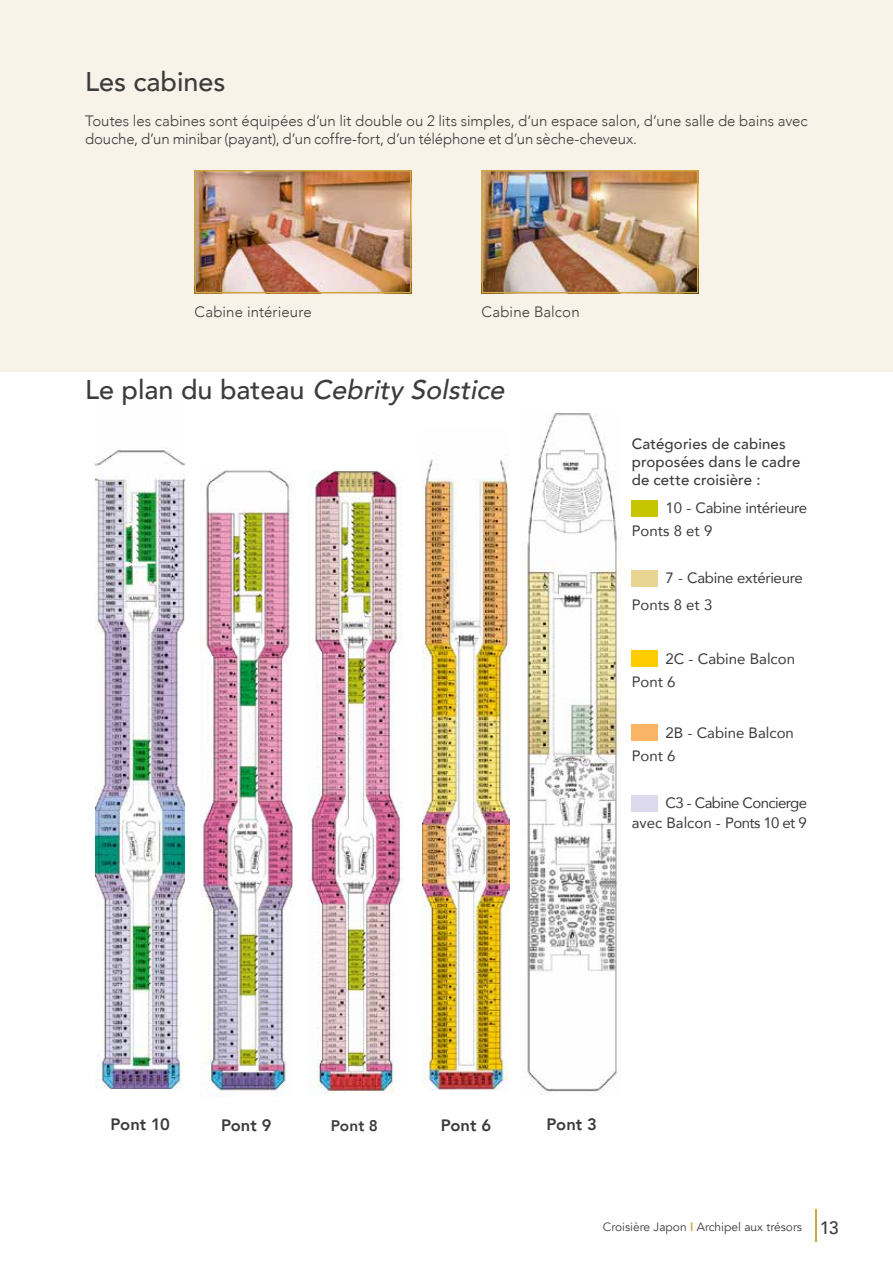
<style>
.page{position:relative;width:893px;height:1263px;background:#fff}
.page>*{position:absolute;margin:0;border:0;box-sizing:border-box;transform-origin:0 0}
.t1{font:italic 500 27px "Avenir";color:#3c3c3b}
.t2{font:500 27px "Avenir";color:#3c3c3b}
.t3{font:800 16.5px "Avenir";letter-spacing:.005em;color:#3c3c3b}
.t4{font:800 15.45px "Avenir";color:#3c3c3b}
.t5{font:300 15px/18px "Avenir";letter-spacing:-.005em;color:#3c3c3b}
.t6{font:500 15px/18px "Avenir";letter-spacing:.01em;color:#3c3c3b}
.t7{font:15px/23.5px "Avenir";letter-spacing:-.02em;color:#3c3c3b}
.t8{font:15px/23.5px "Avenir";color:#3c3c3b}
.t9{font:15px/19.5px "Avenir";letter-spacing:-.04em;color:#3c3c3b;text-align:right}
.t10{font:12px "Avenir";color:#3c3c3b}
.s1{font-style:normal}
.s2{font-weight:800;color:#cfa742}
.s3{font-weight:500;font-size:18px}
</style>
<div class="page">
<hr style="left:816px;top:1209px;width:1px;height:33px;background:#cfa742">
<div style="left:0;top:0;width:893px;height:371px;background:#f8f2e9"></div>
<img style="left:482px;top:170px;width:216px;height:123px">
<img style="left:195px;top:170px;width:216px;height:123px">
<img style="left:423px;top:459px;width:86px;height:632px">
<img style="left:308px;top:470px;width:94px;height:623px">
<img style="left:200px;top:469px;width:93px;height:627px">
<img style="left:525px;top:413px;width:97px;height:682px">
<img style="left:96px;top:447px;width:89px;height:642px">
<div style="left:632px;top:500px;width:26px;height:16px;background:#c6c500"></div>
<div style="left:632px;top:570px;width:26px;height:17px;background:#e8d493"></div>
<div style="left:632px;top:651px;width:26px;height:16px;background:#fc0"></div>
<div style="left:632px;top:724px;width:26px;height:17px;background:#f9b565"></div>
<div style="left:632px;top:795px;width:26px;height:16px;background:#dddaee"></div>
<h1 class="t2" style="left:85px;top:58px;width:142px">Les cabines</h1>
<p class="t5" style="left:85px;top:112px;width:724px">Toutes les cabines sont équipées d’un lit double ou 2 lits simples, d’un espace salon, d’une salle de bains avec douche, d’un minibar (payant), d’un coffre-fort, d’un téléphone et d’un sèche-cheveux.</p>
<p class="t5" style="left:195px;top:303px;width:119px">Cabine intérieure</p>
<p class="t5" style="left:482px;top:303px;width:100px">Cabine Balcon</p>
<h1 class="t1" style="left:85px;top:366px;width:428px"><span class="s1">Le p l a n d u b a t e a u</span> CebritySolstice</h1>
<p class="t6" style="left:632px;top:434px;width:170px">Catégories de cabines proposées dans le cadre de cette croisière :</p>
<p class="t7" style="left:632px;top:495px;width:177px;text-indent:34px">10 - Cabine intérieure<br>Ponts 8 et 9</p>
<p class="t7" style="left:632px;top:564px;width:173px;line-height:26.8px;text-indent:34px">7 - Cabine extérieure<br>Ponts 8 et 3</p>
<p class="t8" style="left:632px;top:646px;width:165px;text-indent:34px">2C - Cabine Balcon<br>Pont 6</p>
<p class="t8" style="left:632px;top:720px;width:164px;text-indent:34px">2B - Cabine Balcon<br>Pont 6</p>
<p class="t9" style="left:632px;top:793px;width:177px">C3 - Cabine Concierge avec Balcon - Ponts 10 et 9</p>
<p class="t3" style="left:110px;top:1112px;width:61px">Pont 10</p>
<p class="t3" style="left:221px;top:1112px;width:52px">Pont 9</p>
<p class="t3" style="left:546px;top:1112px;width:52px">Pont 3</p>
<p class="t4" style="left:331px;top:1113px;width:49px">Pont 8</p>
<p class="t3" style="left:441px;top:1113px;width:52px">Pont 6</p>
<p class="t10" style="left:603px;top:1220px;width:237px">Croisière Japon <span class="s2">I</span> Archipel aux trésors <span class="s3">13</span></p>
</div>
